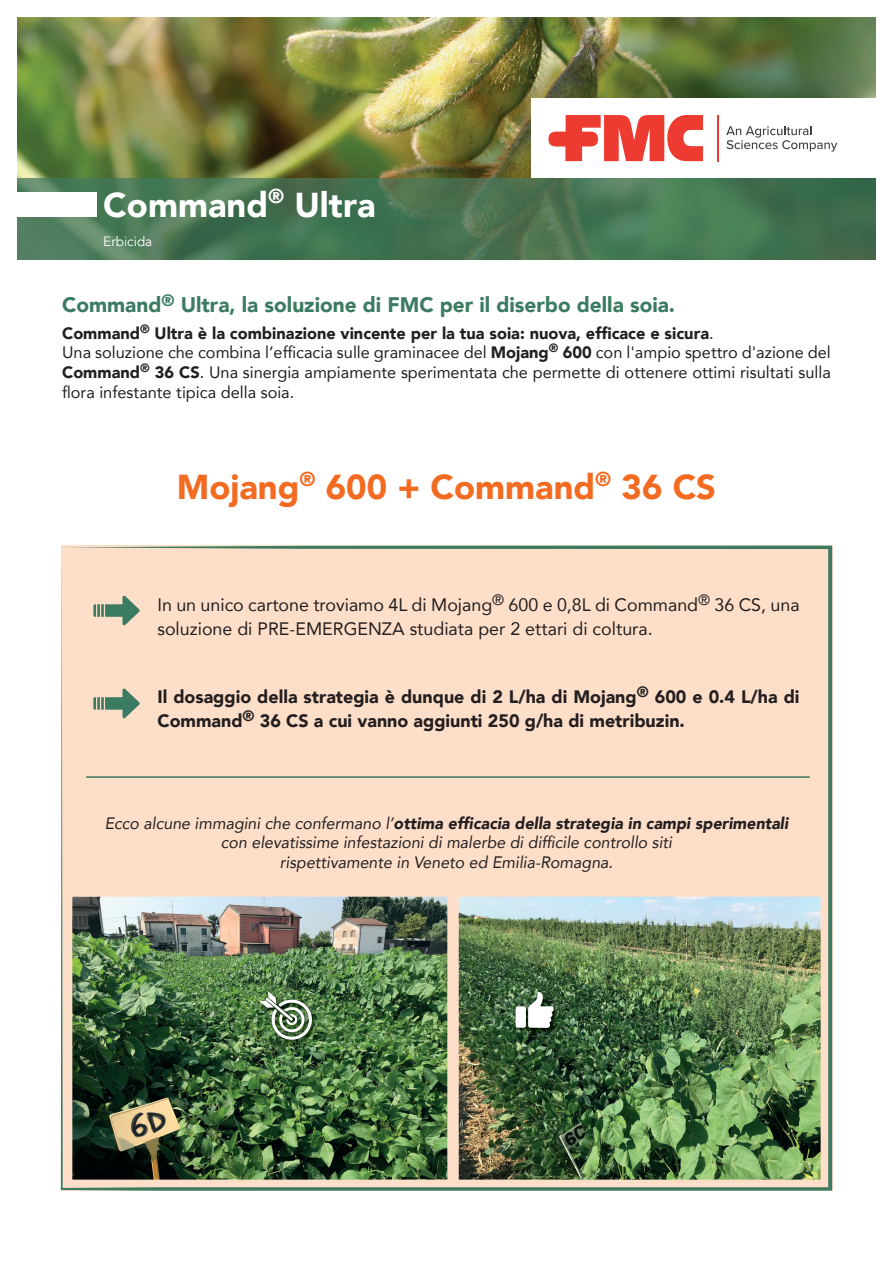
<style>
.page{position:relative;width:893px;height:1263px;background:#fff}
.page>*{position:absolute;margin:0;border:0;box-sizing:border-box;transform-origin:0 0}
.t1{font:900 34.5px "Avenir";color:#f36a21}
.t2{font:900 34.5px "Avenir";color:#fff}
.t3{font:900 21px "Avenir";color:#3b7b61}
.t4{font:18px/24px "Avenir";color:#231f20}
.t5{font:900 18px/24px "Avenir";color:#231f20}
.t6{font:16.5px/19.8px "Avenir";color:#231f20}
.t7{font:italic 16.5px/19.8px "Avenir";color:#231f20;text-align:center}
.t8{font:13.5px "Avenir";color:#fff}
.s1{font-weight:900}
</style>
<div class="page">
<div style="left:61px;top:546px;width:771px;height:645px;background:#fddec8"></div>
<img style="left:17px;top:17px;width:859px;height:161px">
<img style="left:17px;top:178px;width:859px;height:81px">
<div style="left:17px;top:192px;width:80px;height:25px;background:#fff"></div>
<img style="left:72px;top:897px;width:375px;height:282px">
<img style="left:459px;top:897px;width:362px;height:282px">
<svg style="left:93px;top:689px;width:47px;height:29px"></svg>
<svg style="left:93px;top:596px;width:47px;height:29px"></svg>
<img style="left:258px;top:989px;width:61px;height:57px">
<svg style="left:259px;top:991px;width:55px;height:51px"></svg>
<img style="left:513px;top:990px;width:47px;height:45px">
<div style="left:516px;top:1006px;width:10px;height:22px;background:#fff;border-radius:2px"></div>
<svg style="left:528px;top:992px;width:26px;height:36px"></svg>
<hr style="left:86px;top:776px;width:724px;height:2px;background:#3b7b61">
<div style="left:531px;top:98px;width:362px;height:80px;background:#fff"></div>
<svg style="left:548px;top:115px;width:155px;height:46px"></svg>
<hr style="left:718px;top:115px;width:1px;height:46px;background:#ee3b32">
<svg style="left:726px;top:126px;width:111px;height:26px"></svg>
<h1 class="t2" style="left:103px;top:175px;width:274px">Command<sup>®</sup> Ultra</h1>
<p class="t8" style="left:103px;top:233px;width:50px">Erbicida</p>
<p class="t3" style="left:62px;top:286px;width:614px">Command<sup>®</sup> Ultra, la soluzione di FMC per il diserbo della soia.</p>
<p class="t6" style="left:62px;top:322px;width:770px"><span class="s1">Command</span><sup>®</sup> <span class="s1">Ultra è la combinazione vincente per la tua soia: nuova, efficace e sicura</span>.<br>Una soluzione che combina l’efficacia sulle graminacee del <span class="s1">Mojang</span><sup>®</sup> <span class="s1">600</span> con l'ampio spettro d'azione del <span class="s1">Command</span><sup>®</sup> <span class="s1">36 CS</span>. Una sinergia ampiamente sperimentata che permette di ottenere ottimi risultati sulla flora infestante tipica della soia.</p>
<h1 class="t1" style="left:177px;top:458px;width:541px">Mojang<sup>®</sup> 600 + Command<sup>®</sup> 36 CS</h1>
<p class="t4" style="left:157px;top:592px;width:644px">In un unico cartone troviamo 4L di Mojang<sup>®</sup> 600 e 0,8L di Command<sup>®</sup> 36 CS, una soluzione di PRE-EMERGENZA studiata per 2 ettari di coltura.</p>
<p class="t5" style="left:157px;top:684px;width:644px">Il dosaggio della strategia è dunque di 2 L/ha di Mojang<sup>®</sup> 600 e 0.4 L/ha di<br>Command<sup>®</sup> 36 CS a cui vanno aggiunti 250 g/ha di metribuzin.</p>
<p class="t7" style="left:105px;top:813px;width:685px">Ecco alcune immagini che confermano l’<span class="s1">ottima efficacia della strategia in campi sperimentali </span>con elevatissime infestazioni di malerbe di difficile controllo siti<br>rispettivamente in Veneto ed Emilia-Romagna.</p>
</div>
